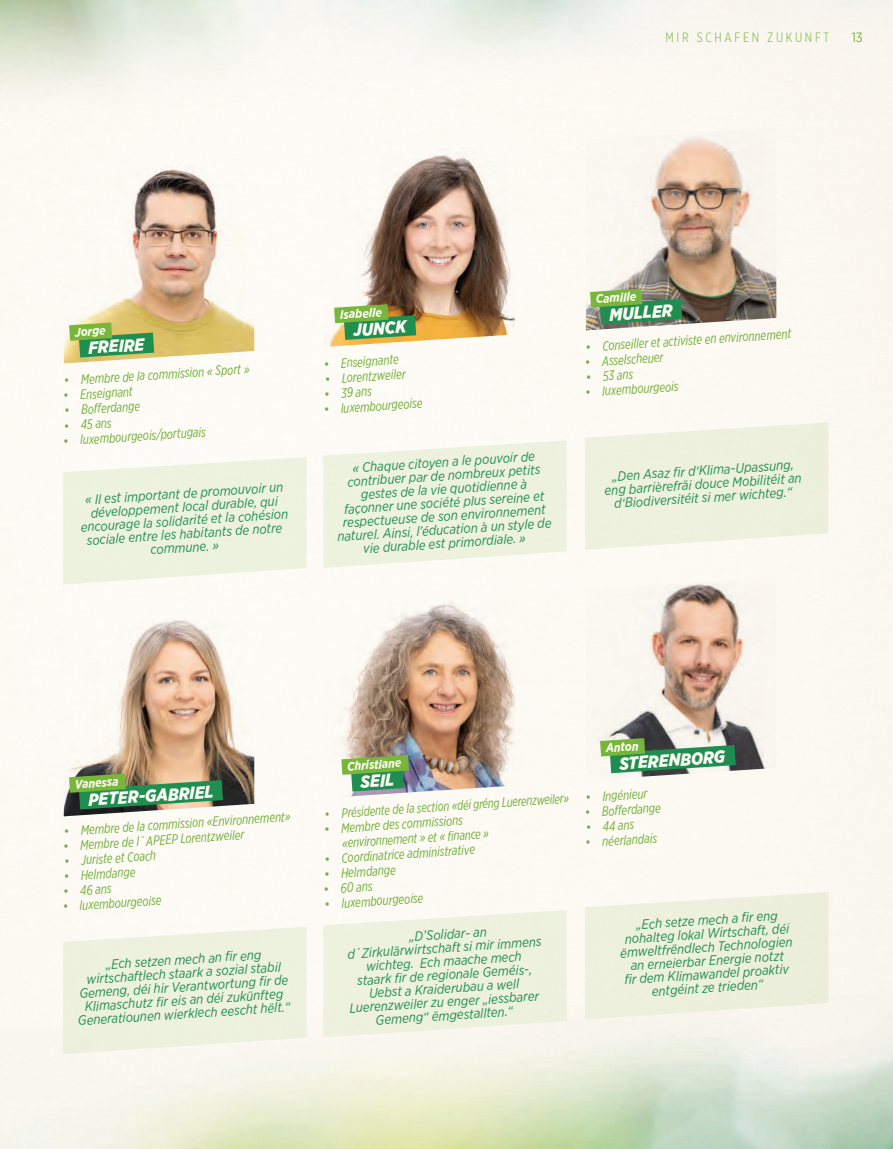
<style>
.page{position:relative;width:893px;height:1149px;background:#fff}
.page>*{position:absolute;margin:0;border:0;box-sizing:border-box;transform-origin:0 0}
.t1{font:italic 900 17.4px "Gotham Narrow";color:#fff}
.t2{font:italic 13.5px/13.5px "Gotham Narrow";color:#209154;text-align:center}
.t3{font:italic 13.5px/15px "Gotham X Narrow";color:#73b13b}
.t4{font:italic 13.5px "Gotham X Narrow";color:#73b13b;scale:.96 1}
.t5{font:300 13.5px "Gotham X Narrow";letter-spacing:.2em;color:#79ba3e}
.t6{font:13.5px "Gotham Narrow";color:#79ba3e}
.t7{font:italic 700 12.45px "Gotham Narrow";color:#fff}
.s1{font-family:"Gotham Narrow";font-style:normal;color:#81a76b}
</style>
<div class="page">
<img style="left:0;top:0;width:893px;height:1148px">
<p class="t5" style="left:665px;top:29px;width:165px">MIR SCHAFEN ZUKUNFT</p>
<p class="t6" style="left:852px;top:29px;width:13px">13</p>
<p class="t7" style="left:74px;top:324px;width:32px;rotate:-4deg">Jorge</p>
<p class="t1" style="left:88px;top:336px;width:58px;rotate:-4deg">FREIRE</p>
<p class="t3" style="left:63px;top:373px;width:188px;rotate:-4deg"><span class="s1">•</span> Membre de la commission « Sport »</p>
<p class="t3" style="left:63px;top:388px;width:71px;rotate:-4deg"><span class="s1">•</span> Enseignant</p>
<p class="t3" style="left:64px;top:403px;width:78px;rotate:-4deg"><span class="s1">•</span> Bofferdange</p>
<p class="t3" style="left:63px;top:418px;width:50px;rotate:-4deg"><span class="s1">•</span> 45 ans</p>
<p class="t3" style="left:63px;top:433px;width:144px;rotate:-4deg"><span class="s1">•</span> luxembourgeois/portugais</p>
<p class="t2" style="left:78px;top:493px;width:209px;rotate:-4deg">« Il est important de promouvoir un développement local durable, qui encourage la solidarité et la cohésion sociale entre les habitants de notre commune. »</p>
<p class="t7" style="left:339px;top:306px;width:44px;rotate:-4deg">Isabelle</p>
<p class="t1" style="left:353px;top:318px;width:54px;rotate:-4deg">JUNCK</p>
<p class="t3" style="left:323px;top:356px;width:77px;rotate:-4deg"><span class="s1">•</span> Enseignante</p>
<p class="t3" style="left:324px;top:371px;width:83px;rotate:-4deg"><span class="s1">•</span> Lorentzweiler</p>
<p class="t3" style="left:324px;top:386px;width:49px;rotate:-4deg"><span class="s1">•</span> 39 ans</p>
<p class="t3" style="left:323px;top:401px;width:100px;rotate:-4deg"><span class="s1">•</span> luxembourgeoise</p>
<p class="t2" style="left:332px;top:462px;width:216px;rotate:-4deg">« Chaque citoyen a le pouvoir de contribuer par de nombreux petits gestes de la vie quotidienne à façonner une société plus sereine et respectueuse de son environnement naturel. Ainsi, l’éducation à un style de vie durable est primordiale. »</p>
<p class="t7" style="left:595px;top:291px;width:42px;rotate:-4deg">Camille</p>
<p class="t1" style="left:608px;top:303px;width:65px;rotate:-4deg">MULLER</p>
<p class="t3" style="left:585px;top:339px;width:208px;rotate:-4deg"><span class="s1">•</span> Conseiller et activiste en environnement</p>
<p class="t3" style="left:584px;top:354px;width:80px;rotate:-4deg"><span class="s1">•</span> Asselscheuer</p>
<p class="t3" style="left:585px;top:369px;width:49px;rotate:-4deg"><span class="s1">•</span> 53 ans</p>
<p class="t3" style="left:585px;top:384px;width:95px;rotate:-4deg"><span class="s1">•</span> luxembourgeois</p>
<p class="t2" style="left:603px;top:470px;width:199px;rotate:-4deg">„Den Asaz fi r d‘Klima-Upassung, eng barrièrefräi douce Mobilitéit an d‘Biodiversitéit si mer wichteg.“</p>
<p class="t7" style="left:74px;top:776px;width:45px;rotate:-4deg">Vanessa</p>
<p class="t1" style="left:88px;top:788px;width:127px;rotate:-4deg">PETER-GABRIEL</p>
<p class="t3" style="left:63px;top:823px;width:229px;rotate:-4deg"><span class="s1">•</span> Membre de la commission «Environnement»</p>
<p class="t3" style="left:63px;top:838px;width:183px;rotate:-4deg"><span class="s1">•</span> Membre de l´APEEP Lorentzweiler</p>
<p class="t3" style="left:64px;top:853px;width:93px;rotate:-4deg"><span class="s1">•</span> Juriste et Coach</p>
<p class="t3" style="left:63px;top:868px;width:73px;rotate:-4deg"><span class="s1">•</span> Helmdange</p>
<p class="t3" style="left:63px;top:883px;width:50px;rotate:-4deg"><span class="s1">•</span> 46 ans</p>
<p class="t3" style="left:62px;top:898px;width:100px;rotate:-4deg"><span class="s1">•</span> luxembourgeoise</p>
<p class="t2" style="left:74px;top:959px;width:214px;rotate:-4deg">„Ech setzen mech an fi r eng wirtschaftlech staark a sozial stabil Gemeng, déi hir Verantwortung fi r de Klimaschutz fi r eis an déi zukünfteg Generatiounen wierklech eescht hëlt.“</p>
<p class="t7" style="left:346px;top:758px;width:56px;rotate:-4deg">Christiane</p>
<p class="t1" style="left:360px;top:770px;width:35px;rotate:-4deg">SEIL</p>
<p class="t4" style="left:324px;top:806px;width:257px;rotate:-4deg"><span class="s1">•</span> Présidente de la section «déi gréng Luerenzweiler»</p>
<p class="t3" style="left:340px;top:820px;width:149px;text-indent:-17px;rotate:-4deg"><span class="s1">•</span> Membre des commissions «environnement » et « fi nance »</p>
<p class="t3" style="left:324px;top:851px;width:152px;rotate:-4deg"><span class="s1">•</span> Coordinatrice administrative</p>
<p class="t3" style="left:323px;top:866px;width:73px;rotate:-4deg"><span class="s1">•</span> Helmdange</p>
<p class="t3" style="left:323px;top:881px;width:50px;rotate:-4deg"><span class="s1">•</span> 60 ans</p>
<p class="t3" style="left:324px;top:896px;width:100px;rotate:-4deg"><span class="s1">•</span> luxembourgeoise</p>
<p class="t2" style="left:409px;top:929px;width:80px;rotate:-4deg">„D’Solidar- an</p>
<p class="t2" style="left:347px;top:947px;width:196px;rotate:-4deg">d´Zirkulärwirtschaft si mir immens</p>
<p class="t2" style="left:366px;top:959px;width:157px;rotate:-4deg">wichteg. Ech maache mech</p>
<p class="t2" style="left:357px;top:973px;width:177px;rotate:-4deg">staark fi r de regionale Geméis-,</p>
<p class="t2" style="left:369px;top:986px;width:152px;rotate:-4deg">Uebst a Kraiderubau a well</p>
<p class="t2" style="left:349px;top:1001px;width:191px;rotate:-4deg">Luerenzweiler zu enger „iessbarer</p>
<p class="t2" style="left:375px;top:1012px;width:139px;rotate:-4deg">Gemeng“ ëmgestallten.“</p>
<p class="t7" style="left:605px;top:739px;width:34px;rotate:-4deg">Anton</p>
<p class="t1" style="left:618px;top:752px;width:108px;rotate:-4deg">STERENBORG</p>
<p class="t3" style="left:585px;top:789px;width:64px;rotate:-4deg"><span class="s1">•</span> Ingénieur</p>
<p class="t3" style="left:584px;top:804px;width:78px;rotate:-4deg"><span class="s1">•</span> Bofferdange</p>
<p class="t3" style="left:585px;top:819px;width:50px;rotate:-4deg"><span class="s1">•</span> 44 ans</p>
<p class="t3" style="left:585px;top:834px;width:73px;rotate:-4deg"><span class="s1">•</span> néerlandais</p>
<p class="t2" style="left:618px;top:918px;width:174px;rotate:-4deg">„Ech setze mech a fi r eng nohalteg lokal Wirtschaft, déi ëmweltfrëndlech Technologien an erneierbar Energie notzt<br>fi r dem Klimawandel proaktiv entgéint ze trieden“</p>
</div>
